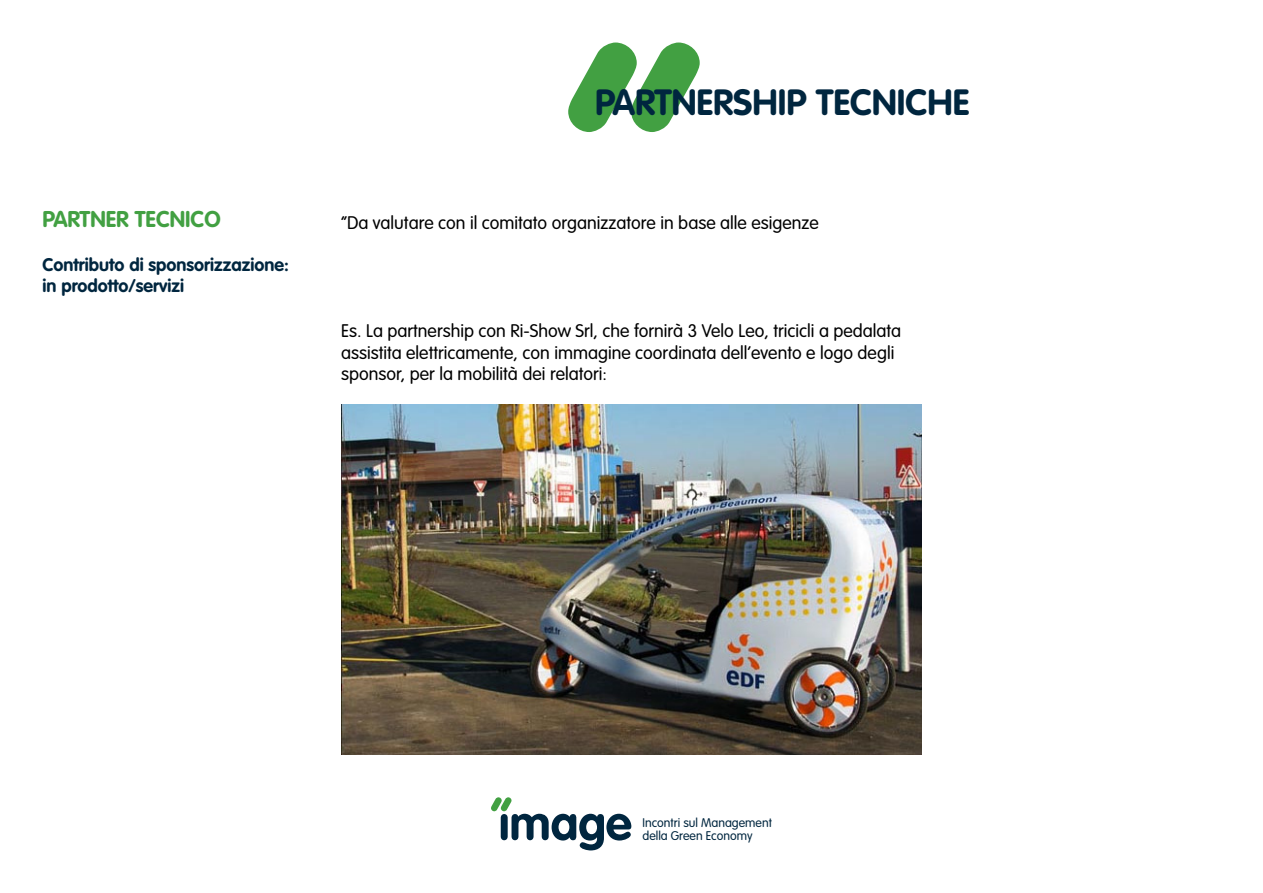
<style>
.page{position:relative;width:1263px;height:893px;background:#fff}
.page>*{position:absolute;margin:0;border:0;box-sizing:border-box;transform-origin:0 0}
.t1{font:700 36px "VAG Rounded Std";color:#00263f}
.t2{font:700 22.5px "VAG Rounded Std";color:#42a042}
.t3{font:300 18px/21.6px "VAG Rounded Std";color:#000}
.t4{font:700 18px "VAG Rounded Std";color:#00263f}
.t5{font:300 12.45px/12.5px "VAG Rounded Std";color:#00263f}
</style>
<div class="page">
<svg style="left:491px;top:797px;width:140px;height:53px"></svg>
<svg style="left:568px;top:43px;width:132px;height:89px"></svg>
<img style="left:341px;top:405px;width:580px;height:349px">
<p class="t2" style="left:43px;top:206px;width:180px">PARTNER TECNICO</p>
<p class="t4" style="left:43px;top:254px;width:248px">Contributo di sponsorizzazione:</p>
<p class="t4" style="left:43px;top:275px;width:143px">in prodotto/servizi</p>
<p class="t1" style="left:595px;top:81px;width:376px">PARTNERSHIP TECNICHE</p>
<p class="t3" style="left:341px;top:213px;width:479px">“Da valutare con il comitato organizzatore in base alle esigenze</p>
<p class="t3" style="left:341px;top:321px;width:562px">Es. La partnership con Ri-Show Srl, che fornirà 3 Velo Leo, tricicli a pedalata assistita elettricamente, con immagine coordinata dell’evento e logo degli sponsor, per la mobilità dei relatori:</p>
<p class="t5" style="left:642px;top:817px;width:131px">Incontri sul Management della Green Economy</p>
</div>
